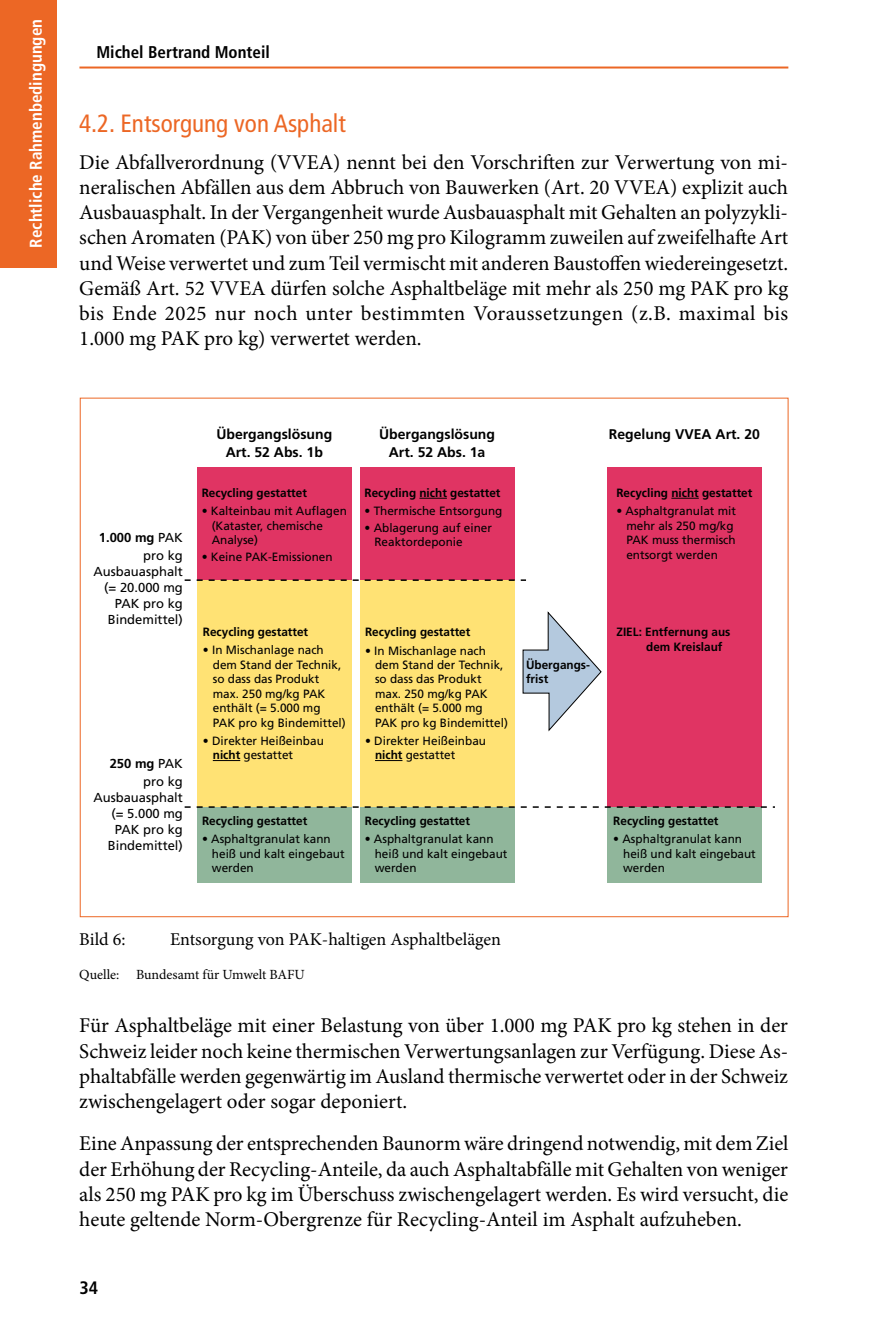
<style>
.page{position:relative;width:879px;height:1333px;background:#fff}
.page>*{position:absolute;margin:0;border:0;box-sizing:border-box;transform-origin:0 0}
.t1{font:condensed 25px "Frutiger";color:#ec6725}
.t2{font:21px/25.2px "Minion Pro";color:#000;text-align:justify}
.t3{font:18px "Minion Pro";letter-spacing:-.005em;color:#000}
.t4{font:700 condensed 18px "Frutiger";color:#000}
.t5{font:700 condensed 17px "Frutiger";color:#fff}
.t6{font:700 condensed 17px "Frutiger";color:#000}
.t7{font:700 14px/18px "Frutiger";color:#000;text-align:center}
.t8{font:14px "Minion Pro";color:#000}
.t9{font:13px/16px "Frutiger";color:#000;text-align:right}
.t10{font:12px/14.4px "Frutiger";color:#000}
.t11{font:700 12px/14.4px "Frutiger";color:#000}
.s1{font-weight:700}
</style>
<div class="page">
<hr style="left:79px;top:66px;width:709px;height:2px;background:#ec6725">
<div style="left:0;top:0;width:57px;height:267px;background:#ec6725"></div>
<div style="left:197px;top:467px;width:155px;height:113px;background:#e03463"></div>
<div style="left:197px;top:807px;width:155px;height:75px;background:#90b69b"></div>
<div style="left:197px;top:580px;width:155px;height:227px;background:#ffe274"></div>
<div style="left:360px;top:467px;width:154px;height:113px;background:#e03463"></div>
<div style="left:360px;top:807px;width:154px;height:75px;background:#90b69b"></div>
<div style="left:360px;top:580px;width:154px;height:227px;background:#ffe274"></div>
<div style="left:607px;top:467px;width:155px;height:340px;background:#e03463"></div>
<div style="left:607px;top:807px;width:155px;height:75px;background:#90b69b"></div>
<svg style="left:185px;top:579px;width:341px;height:2px"></svg>
<svg style="left:185px;top:806px;width:590px;height:1px"></svg>
<svg style="left:522px;top:611px;width:80px;height:121px"></svg>
<svg style="left:213px;top:760px;width:27px;height:1px"></svg>
<svg style="left:375px;top:760px;width:27px;height:1px"></svg>
<svg style="left:419px;top:498px;width:28px;height:1px"></svg>
<svg style="left:671px;top:498px;width:28px;height:1px"></svg>
<p class="t5" style="left:26px;top:247px;width:230px;rotate:-90deg">Rechtliche Rahmenbedingungen</p>
<p class="t6" style="left:96px;top:42px;width:175px">Michel Bertrand Monteil</p>
<p class="t1" style="left:79px;top:109px;width:268px">4.2. Entsorgung von Asphalt</p>
<p class="t2" style="left:79px;top:149px;width:710px">Die Abfallverordnung (VVEA) nennt bei den Vorschriften zur Verwertung von mi&shy;neralischen Abfällen aus dem Abbruch von Bauwerken (Art. 20 VVEA) explizit auch Ausbauasphalt. In der Vergangenheit wurde Ausbauasphalt mit Gehalten an polyzykli&shy;schen Aromaten (PAK) von über 250 mg pro Kilogramm zuweilen auf zweifelhafte Art und Weise verwertet und zum Teil vermischt mit anderen Baustoffen wiedereingesetzt.<br>Gemäß Art. 52 VVEA dürfen solche Asphaltbeläge mit mehr als 250 mg PAK pro kg bis Ende 2025 nur noch unter bestimmten Voraussetzungen (z.B. maximal bis 1.000 mg PAK pro kg) verwertet werden.</p>
<p class="t9" style="left:99px;top:528px;width:86px;line-height:18px"><span class="s1">1.000 mg</span> PAK pro kg</p>
<p class="t9" style="left:93px;top:563px;width:91px">Ausbauasphalt (= 20.000 mg<br>PAK pro kg<br>Bindemittel)</p>
<p class="t9" style="left:110px;top:754px;width:75px;line-height:18px"><span class="s1">250 mg</span> PAK pro kg</p>
<p class="t9" style="left:93px;top:789px;width:91px">Ausbauasphalt (= 5.000 mg<br>PAK pro kg<br>Bindemittel)</p>
<p class="t7" style="left:216px;top:425px;width:117px">Übergangslösung<br>Art. 52 Abs. 1b</p>
<p class="t11" style="left:202px;top:485px;width:107px">Recycling gestattet</p>
<p class="t10" style="left:212px;top:504px;width:137px;text-indent:-10px">• Kalteinbau mit Auflagen (Kataster, chemische<br>Analyse)</p>
<p class="t10" style="left:202px;top:549px;width:132px">• Keine PAK-Emissionen</p>
<p class="t7" style="left:379px;top:425px;width:117px">Übergangslösung<br>Art. 52 Abs. 1a</p>
<p class="t7" style="left:609px;top:425px;width:152px">Regelung VVEA Art. 20</p>
<p class="t11" style="left:364px;top:485px;width:137px">Recycling nicht gestattet</p>
<p class="t10" style="left:364px;top:504px;width:139px">• Thermische Entsorgung</p>
<p class="t10" style="left:374px;top:520px;width:119px;text-indent:-10px">• Ablagerung auf einer<br>Reaktordeponie</p>
<p class="t11" style="left:616px;top:485px;width:137px">Recycling nicht gestattet</p>
<p class="t10" style="left:626px;top:504px;width:111px;text-indent:-10px">• Asphaltgranulat mit mehr als 250 mg/kg<br>PAK muss thermisch entsorgt werden</p>
<p class="t11" style="left:203px;top:624px;width:107px">Recycling gestattet</p>
<p class="t10" style="left:213px;top:643px;width:134px;text-indent:-10px">• In Mischanlage nach dem Stand der Technik, so dass das Produkt max. 250 mg/kg PAK enthält (= 5.000 mg<br>PAK pro kg Bindemittel)</p>
<p class="t10" style="left:213px;top:733px;width:113px;text-indent:-10px">• Direkter Heißeinbau <span class="s1">nicht</span> gestattet</p>
<p class="t11" style="left:365px;top:624px;width:107px">Recycling gestattet</p>
<p class="t10" style="left:375px;top:643px;width:134px;text-indent:-10px">• In Mischanlage nach dem Stand der Technik, so dass das Produkt max. 250 mg/kg PAK enthält (= 5.000 mg<br>PAK pro kg Bindemittel)</p>
<p class="t10" style="left:375px;top:733px;width:113px;text-indent:-10px">• Direkter Heißeinbau <span class="s1">nicht</span> gestattet</p>
<p class="t11" style="left:526px;top:657px;width:66px">Übergangs&shy;frist</p>
<p class="t11" style="left:202px;top:813px;width:107px">Recycling gestattet</p>
<p class="t10" style="left:212px;top:831px;width:134px;text-indent:-10px">• Asphaltgranulat kann heiß und kalt eingebaut werden</p>
<p class="t11" style="left:365px;top:813px;width:107px">Recycling gestattet</p>
<p class="t10" style="left:375px;top:831px;width:134px;text-indent:-10px">• Asphaltgranulat kann heiß und kalt eingebaut werden</p>
<p class="t11" style="left:646px;top:624px;width:86px;text-indent:-30px">ZIEL: Entfernung aus dem Kreislauf</p>
<p class="t11" style="left:613px;top:813px;width:107px">Recycling gestattet</p>
<p class="t10" style="left:623px;top:831px;width:134px;text-indent:-10px">• Asphaltgranulat kann heiß und kalt eingebaut werden</p>
<p class="t3" style="left:79px;top:927px;width:48px">Bild 6:</p>
<p class="t3" style="left:170px;top:927px;width:332px">Entsorgung von PAK-haltigen Asphaltbelägen</p>
<p class="t8" style="left:79px;top:965px;width:227px">Quelle: Bundesamt für Umwelt BAFU</p>
<p class="t2" style="left:79px;top:1013px;width:710px">Für Asphaltbeläge mit einer Belastung von über 1.000 mg PAK pro kg stehen in der Schweiz leider noch keine thermischen Verwertungsanlagen zur Verfügung. Diese As&shy;phaltabfälle werden gegenwärtig im Ausland thermische verwertet oder in der Schweiz zwischengelagert oder sogar deponiert.</p>
<p class="t2" style="left:79px;top:1131px;width:710px">Eine Anpassung der entsprechenden Baunorm wäre dringend notwendig, mit dem Ziel der Erhöhung der Recycling-Anteile, da auch Asphaltabfälle mit Gehalten von weniger als 250 mg PAK pro kg im Überschuss zwischengelagert werden. Es wird versucht, die heute geltende Norm-Obergrenze für Recycling-Anteil im Asphalt aufzuheben.</p>
<p class="t4" style="left:79px;top:1276px;width:20px">34</p>
</div>
